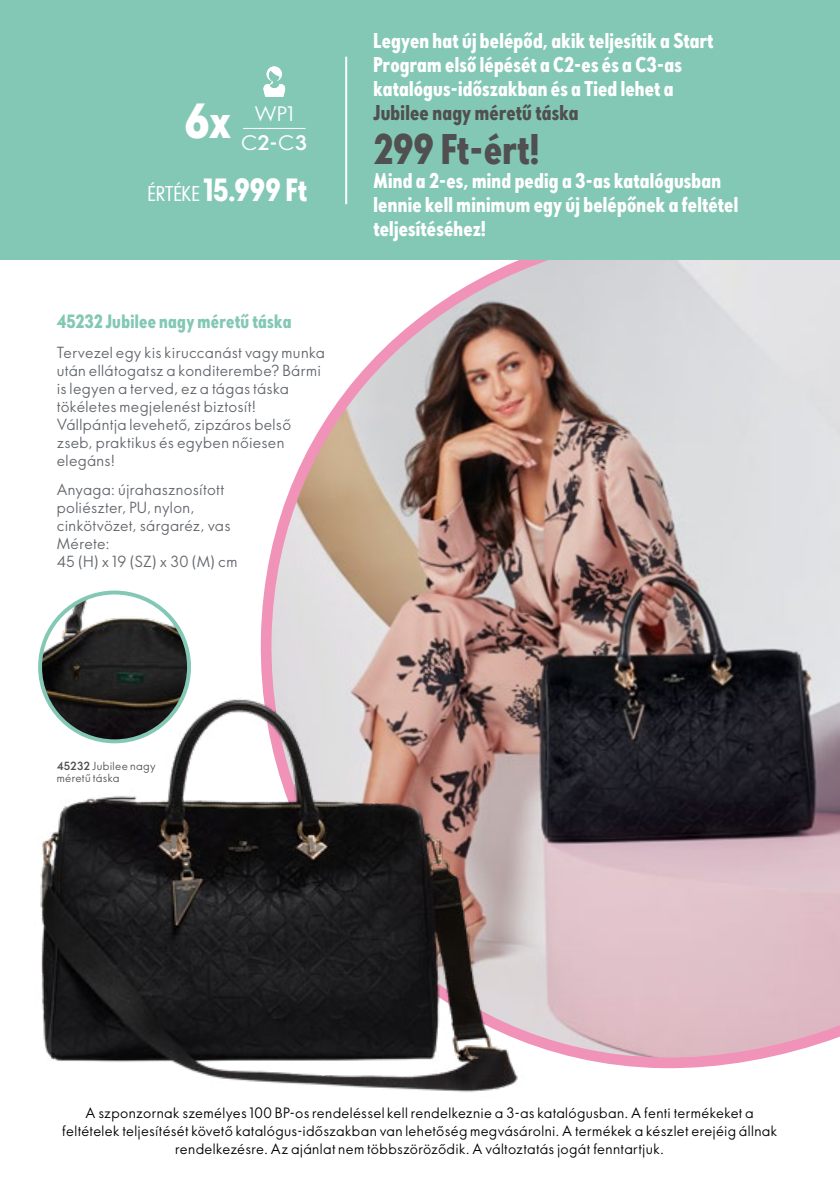
<style>
.page{position:relative;width:840px;height:1191px;background:#fff}
.page>*{position:absolute;margin:0;border:0;box-sizing:border-box;transform-origin:0 0}
.t1{font:700 46px "Oriflame Sans Cond 2.0";color:#fff;scale:1.07 1}
.t2{font:700 40px "Oriflame Sans Cond 2.0";letter-spacing:-.005em;color:#515050}
.t3{font:700 30px "Oriflame Sans Cond 2.0";letter-spacing:-.005em;color:#fff}
.t4{font:700 20px/24px "Oriflame Sans Cond 2.0";letter-spacing:.01em;color:#fff}
.t5{font:700 20px "Oriflame Sans Cond 2.0";letter-spacing:.015em;color:#515050}
.t6{font:19.6px/28.8px "Oriflame Sans Print";color:#fff;text-align:center;scale:1.07 1}
.t7{font:700 18px "Oriflame Sans Cond 2.0";letter-spacing:.015em;color:#83c8b4}
.t8{font:15px/18px "Oriflame Sans Print";letter-spacing:.02em;color:#62666c}
.t9{font:14px/18px "Oriflame Sans Print";letter-spacing:.025em;color:#000;text-align:center}
.t10{font:11px/12.2px "Oriflame Sans Print";letter-spacing:.03em;color:#515050}
.s1{font-weight:700}
.s2{font-weight:400;font-size:20px}
</style>
<div class="page">
<img style="left:260px;top:260px;width:579px;height:809px">
<div style="left:0;top:0;width:839px;height:260px;background:#83c8b4"></div>
<svg style="left:263px;top:66px;width:22px;height:31px"></svg>
<hr style="left:243px;top:128px;width:62px;height:1px;background:#fff">
<img style="left:40px;top:693px;width:500px;height:399px">
<img style="left:40px;top:596px;width:149px;height:145px">
<div style="left:38px;top:590px;width:153px;height:153px;border:4px solid #83c8b4;border-radius:50%"></div>
<hr style="left:345px;top:57px;width:2px;height:147px;background:#fff">
<h1 class="t1" style="left:184px;top:88px;width:45px">6x</h1>
<h3 class="t6" style="left:241px;top:99px;width:63px">WP1<br>C<span class="s1">2-</span>C<span class="s1">3</span></h3>
<h3 class="t3" style="left:148px;top:169px;width:161px"><span class="s2">ÉRTÉKE</span> 15.999 Ft</h3>
<p class="t7" style="left:57px;top:308px;width:236px">45232 Jubilee nagy méretű táska</p>
<p class="t8" style="left:57px;top:342px;width:269px">Tervezel egy kis kiruccanást vagy munka után ellátogatsz a konditerembe? Bármi is legyen a terved, ez a tágas táska tökéletes megjelenést biztosít!<br>Vállpántja levehető, zipzáros belső zseb, praktikus és egyben nőiesen elegáns!</p>
<p class="t8" style="left:57px;top:480px;width:182px">Anyaga: újrahasznosított poliészter, PU, nylon, cinkötvözet, sárgaréz, vas<br>Mérete:<br>45 (H) x 19 (SZ) x 30 (M) cm</p>
<h3 class="t4" style="left:373px;top:28px;width:341px">Legyen hat új belépőd, akik teljesítik a Start<br>Program első lépését a C2-es és a C3-as katalógus-időszakban és a Tied lehet a</h3>
<h3 class="t5" style="left:373px;top:98px;width:206px">Jubilee nagy méretű táska</h3>
<h2 class="t2" style="left:373px;top:121px;width:168px">299 Ft-ért!</h2>
<h3 class="t4" style="left:373px;top:168px;width:366px">Mind a 2-es, mind pedig a 3-as katalógusban lennie kell minimum egy új belépőnek a feltétel teljesítéséhez!</h3>
<p class="t10" style="left:57px;top:759px;width:100px"><span class="s1">45232</span> Jubilee nagy méretű táska</p>
<p class="t9" style="left:62px;top:1103px;width:716px">A szponzornak személyes 100 BP-os rendeléssel kell rendelkeznie a 3-as katalógusban. A fenti termékeket a feltételek teljesítését követő katalógus-időszakban van lehetőség megvásárolni. A termékek a készlet erejéig állnak rendelkezésre. Az ajánlat nem többszöröződik. A változtatás jogát fenntartjuk.</p>
</div>
